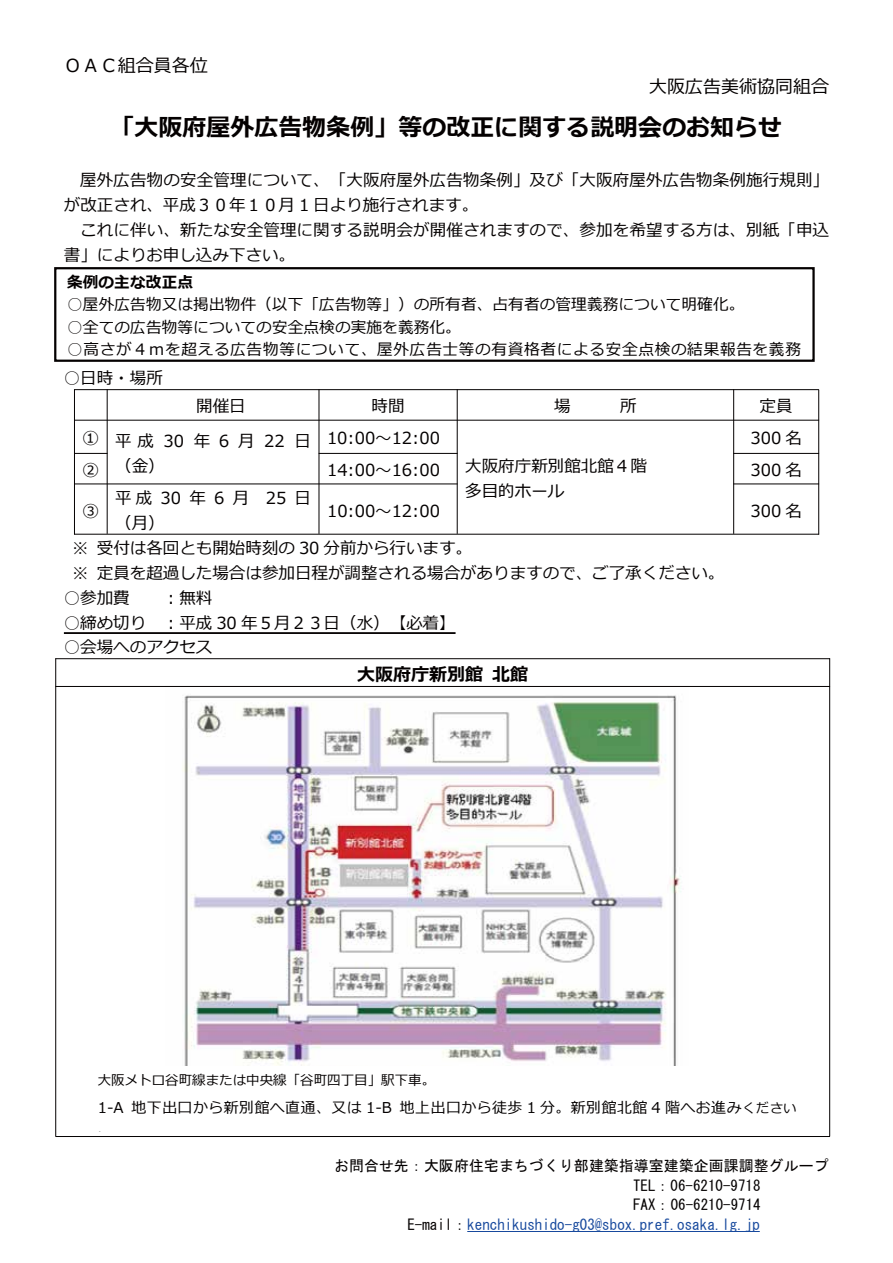
<style>
.page{position:relative;width:893px;height:1263px;background:#fff}
.page>*{position:absolute;margin:0;border:0;box-sizing:border-box;transform-origin:0 0}
.t1{font:700 23.85px "Meiryo";color:#040000}
.t2{font:18px "Meiryo";color:#040000}
.t3{font:700 18px "Meiryo";color:#040000}
.t4{font:16.65px/24.6px "Meiryo";color:#040000}
.t5{font:16.65px/24.6px "Meiryo";letter-spacing:.495em;color:#040000}
.t6{font:15.6px "Meiryo";letter-spacing:.01em;color:#040000}
.t7{font:15.6px/22.5px "Meiryo";letter-spacing:.045em;color:#040000}
.t8{font:700 15.6px "Meiryo";color:#040000}
.t9{font:14.85px "MS Gothic";letter-spacing:.005em;color:#040000}
.t10{font:14.85px "Meiryo";letter-spacing:.025em;color:#040000}
.t11{font:14.85px "MS Gothic";letter-spacing:.005em;color:#17499d}
.t12{font:13.5px "Meiryo";color:#040000}
.s1{font-size:13.5px}
.s2{color:#040000}
</style>
<div class="page">
<img style="left:182px;top:695px;width:499px;height:371px">
<hr style="left:74px;top:389px;width:745px;height:1px;background:#040000">
<hr style="left:74px;top:420px;width:745px;height:1px;background:#040000">
<hr style="left:74px;top:453px;width:34px;height:1px;background:#040000">
<hr style="left:319px;top:453px;width:139px;height:1px;background:#040000">
<hr style="left:733px;top:453px;width:86px;height:1px;background:#040000">
<hr style="left:74px;top:484px;width:384px;height:1px;background:#040000">
<hr style="left:733px;top:484px;width:86px;height:1px;background:#040000">
<hr style="left:74px;top:534px;width:745px;height:1px;background:#040000">
<hr style="left:74px;top:389px;width:1px;height:145px;background:#040000">
<hr style="left:107px;top:389px;width:1px;height:145px;background:#040000">
<hr style="left:319px;top:389px;width:1px;height:145px;background:#040000">
<hr style="left:457px;top:389px;width:1px;height:145px;background:#040000">
<hr style="left:733px;top:389px;width:1px;height:145px;background:#040000">
<hr style="left:818px;top:390px;width:1px;height:144px;background:#040000">
<hr style="left:64px;top:632px;width:392px;height:1px;background:#040000">
<hr style="left:55px;top:658px;width:775px;height:1px;background:#040000">
<hr style="left:55px;top:686px;width:775px;height:1px;background:#040000">
<hr style="left:55px;top:1136px;width:775px;height:1px;background:#040000">
<hr style="left:55px;top:658px;width:1px;height:478px;background:#040000">
<hr style="left:829px;top:658px;width:1px;height:478px;background:#040000">
<hr style="left:467px;top:1231px;width:293px;height:1px;background:#17499d">
<svg style="left:54px;top:267px;width:761px;height:95px"></svg>
<p class="t2" style="left:64px;top:52px;width:145px">ＯＡＣ組合員各位</p>
<p class="t2" style="left:649px;top:74px;width:182px">大阪広告美術協同組合</p>
<h1 class="t1" style="left:111px;top:111px;width:673px">「大阪府屋外広告物条例」等の改正に関する説明会のお知らせ</h1>
<p class="t4" style="left:64px;top:169px;width:767px;text-indent:16px">屋外広告物の安全管理について、「大阪府屋外広告物条例」及び「大阪府屋外広告物条例施行規則」が改正され、平成３０年１０月 1 日より施行されます。</p>
<p class="t4" style="left:64px;top:218px;width:767px;text-indent:16px">これに伴い、新たな安全管理に関する説明会が開催されますので、参加を希望する方は、別紙「申込書」によりお申し込み下さい。</p>
<p class="t8" style="left:67px;top:271px;width:127px">条例の主な改正点</p>
<p class="t6" style="left:67px;top:294px;width:679px">○屋外広告物又は掲出物件（以下「広告物等」）の所有者、占有者の管理義務について明確化。</p>
<p class="t6" style="left:67px;top:316px;width:395px">○全ての広告物等についての安全点検の実施を義務化。</p>
<p class="t7" style="left:67px;top:339px;width:735px">○高さが４ｍを超える広告物等について、屋外広告士等の有資格者による安全点検の結果報告を義務化。</p>
<p class="t4" style="left:64px;top:367px;width:101px">○日時・場所</p>
<p class="t4" style="left:196px;top:395px;width:51px">開催日</p>
<p class="t4" style="left:372px;top:395px;width:35px">時間</p>
<p class="t4" style="left:554px;top:395px;width:18px">場</p>
<p class="t4" style="left:620px;top:395px;width:18px">所</p>
<p class="t4" style="left:760px;top:395px;width:35px">定員</p>
<p class="t4" style="left:115px;top:429px;width:197px;text-indent:-33px">① 平成 30 年６月 22 日（金）</p>
<p class="t4" style="left:327px;top:427px;width:114px">10:00～12:00</p>
<p class="t4" style="left:751px;top:427px;width:53px">300 名</p>
<p class="t4" style="left:465px;top:455px;width:183px">大阪府庁新別館北館４階多目的ホール</p>
<p class="t4" style="left:83px;top:459px;width:18px">②</p>
<p class="t4" style="left:327px;top:459px;width:114px">14:00～16:00</p>
<p class="t4" style="left:751px;top:459px;width:53px">300 名</p>
<p class="t4" style="left:83px;top:499px;width:18px">③</p>
<p class="t5" style="left:115px;top:487px;width:198px">平成30年6月 25日（月）</p>
<p class="t4" style="left:327px;top:499px;width:114px">10:00～12:00</p>
<p class="t4" style="left:751px;top:499px;width:53px">300 名</p>
<p class="t4" style="left:72px;top:537px;width:654px">※ 受付は各回とも開始時刻の 30 分前から行います。<br>※ 定員を超過した場合は参加日程が調整される場合がありますので、ご了承ください。</p>
<p class="t4" style="left:64px;top:586px;width:67px">○参加費</p>
<p class="t4" style="left:163px;top:586px;width:51px">︓無料</p>
<p class="t4" style="left:64px;top:611px;width:393px">○締め切り ︓平成 30 年５月２３日（水）【必着】</p>
<p class="t4" style="left:64px;top:636px;width:150px">○会場へのアクセス</p>
<p class="t3" style="left:357px;top:661px;width:172px">大阪府庁新別館北館</p>
<p class="t12" style="left:98px;top:1071px;width:339px">大阪メトロ谷町線または中央線「谷町四丁目」駅下車。</p>
<p class="t10" style="left:98px;top:1097px;width:700px">1-A 地下出口から新別館へ直通、又は 1-B 地上出口から徒歩 1 分。新別館北館 4 階へお進み<span class="s1">ください</span></p>
<p class="t9" style="left:334px;top:1159px;width:496px">お問合せ先：大阪府住宅まちづくり部建築指導室建築企画課調整グループ</p>
<p class="t9" style="left:633px;top:1178px;width:129px">TEL：06-6210-9718</p>
<p class="t9" style="left:633px;top:1197px;width:129px">FAX：06-6210-9714</p>
<p class="t11" style="left:407px;top:1217px;width:354px"><span class="s2">E-mail：</span>kenchikushido-g03@sbox.pref.osaka.lg.jp</p>
</div>
